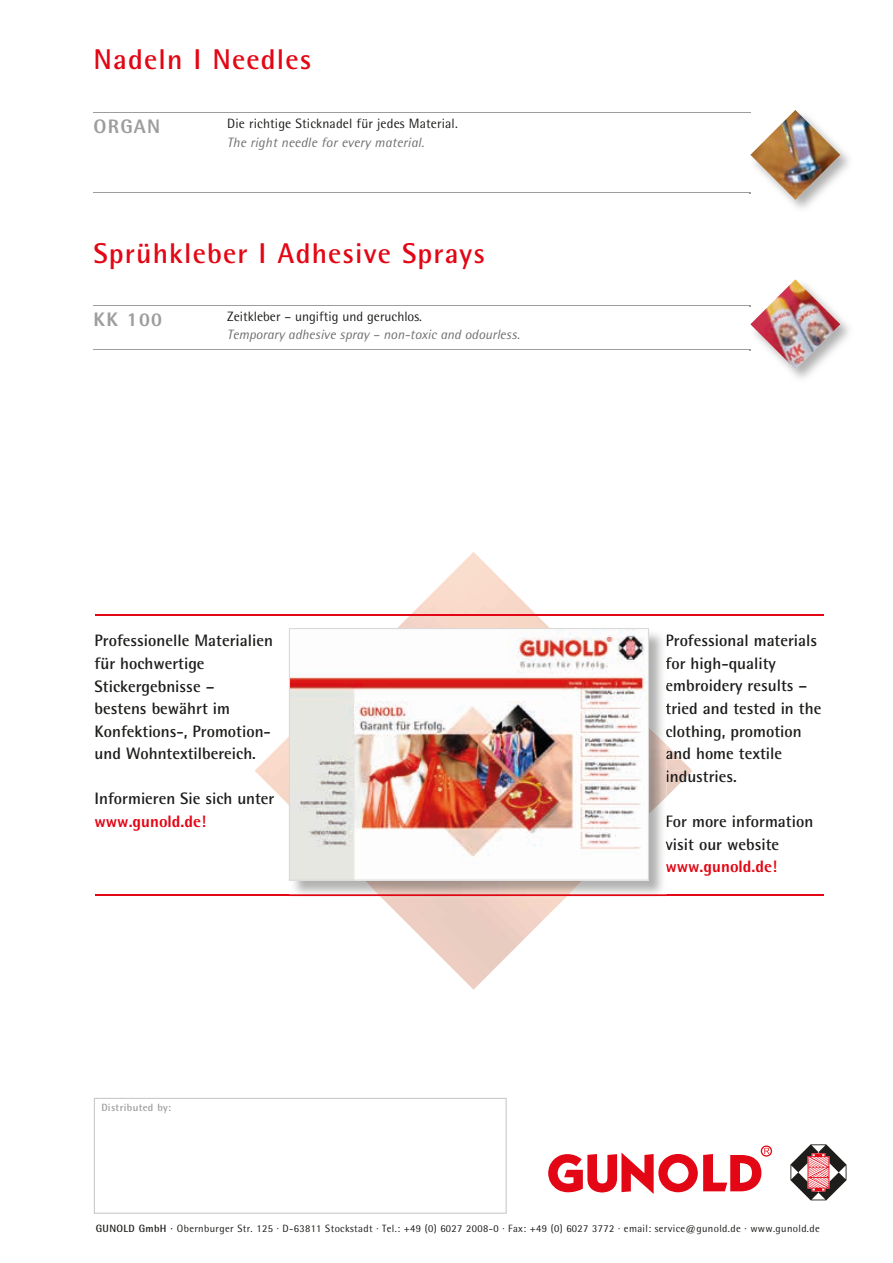
<style>
.page{position:relative;width:893px;height:1263px;background:#fff}
.page>*{position:absolute;margin:0;border:0;box-sizing:border-box;transform-origin:0 0}
.t1{font:700 28.65px "Rotis Semi Sans";letter-spacing:.04em;color:#e30614}
.t2{font:800 19.5px "Rotis Semi Sans";letter-spacing:.065em;color:#9d9d9d}
.t3{font:700 16.5px/22.6px "Rotis Semi Sans";color:#1d1d1b}
.t4{font:italic 13.5px "Rotis Semi Sans";color:#70706f}
.t5{font:13.5px "Rotis Semi Sans";letter-spacing:.01em;color:#1d1d1b}
.t6{font:10.5px "Rotis Semi Sans";letter-spacing:.035em;color:#1d1d1b}
.t7{font:700 10.5px "Rotis Semi Sans";letter-spacing:.035em;color:#9d9d9d}
.s1{font-weight:800;color:#e30614}
.s2{color:#e30614}
.s3{font-weight:700}
</style>
<div class="page">
<svg style="left:548px;top:1145px;width:224px;height:49px"></svg>
<svg style="left:790px;top:1144px;width:56px;height:56px"></svg>
<svg style="left:94px;top:1098px;width:413px;height:116px"></svg>
<img style="left:255px;top:552px;width:437px;height:438px">
<img style="left:667px;top:748px;width:14px;height:11px">
<img style="left:667px;top:770px;width:25px;height:12px">
<hr style="left:95px;top:614px;width:728px;height:2px;background:#e30614">
<hr style="left:95px;top:894px;width:728px;height:2px;background:#e30614">
<img style="left:289px;top:629px;width:378px;height:269px">
<svg style="left:666px;top:657px;width:1px;height:16px"></svg>
<svg style="left:666px;top:680px;width:1px;height:15px"></svg>
<svg style="left:666px;top:725px;width:1px;height:15px"></svg>
<svg style="left:666px;top:838px;width:1px;height:12px"></svg>
<svg style="left:666px;top:861px;width:1px;height:15px"></svg>
<img style="left:380px;top:896px;width:187px;height:2px">
<img style="left:289px;top:628px;width:360px;height:253px">
<hr style="left:94px;top:112px;width:656px;height:1px;background:#9d9d9d">
<hr style="left:94px;top:305px;width:656px;height:1px;background:#9d9d9d">
<hr style="left:94px;top:192px;width:656px;height:1px;background:#9d9d9d">
<hr style="left:94px;top:350px;width:656px;height:1px;background:#9d9d9d">
<img style="left:750px;top:110px;width:90px;height:90px">
<img style="left:750px;top:279px;width:90px;height:90px">
<h1 class="t1" style="left:94px;top:42px;width:219px">Nadeln I Needles</h1>
<p class="t2" style="left:94px;top:114px;width:68px">ORGAN</p>
<p class="t5" style="left:227px;top:115px;width:232px">Die richtige Sticknadel für jedes Material.</p>
<p class="t4" style="left:227px;top:135px;width:198px">The right needle for every material.</p>
<h1 class="t1" style="left:94px;top:236px;width:393px">Sprühkleber I Adhesive Sprays</h1>
<p class="t2" style="left:94px;top:307px;width:70px">KK 100</p>
<p class="t5" style="left:227px;top:309px;width:196px">Zeitkleber – ungiftig und geruchlos.</p>
<p class="t4" style="left:227px;top:326px;width:294px">Temporary adhesive spray – non-toxic and odourless.</p>
<p class="t3" style="left:95px;top:629px;width:180px">Professionelle Materialien für hochwertige<br>Stickergebnisse –<br>bestens bewährt im<br>Konfektions-, Promotion&shy;und Wohntextilbereich.</p>
<p class="t3" style="left:95px;top:787px;width:181px">Informieren Sie sich unter <span class="s1">www.gunold.de</span><span class="s2">!</span></p>
<p class="t7" style="left:101px;top:1101px;width:71px">Distributed by:</p>
<p class="t3" style="left:666px;top:629px;width:157px">Professional materials for high-quality embroidery results – tried and tested in the clothing, promotion and home textile industries.</p>
<p class="t3" style="left:666px;top:810px;width:149px">For more information visit our website <span class="s1">www.gunold.de</span><span class="s2">!</span></p>
<p class="t6" style="left:96px;top:1222px;width:725px"><span class="s3">GUNOLD GmbH ·</span> Obernburger Str. 125 · D-63811 Stockstadt · Tel.: +49 (0) 6027 2008-0 · Fax: +49 (0) 6027 3772 · email: service@gunold.de · www.gunold.de</p>
</div>
